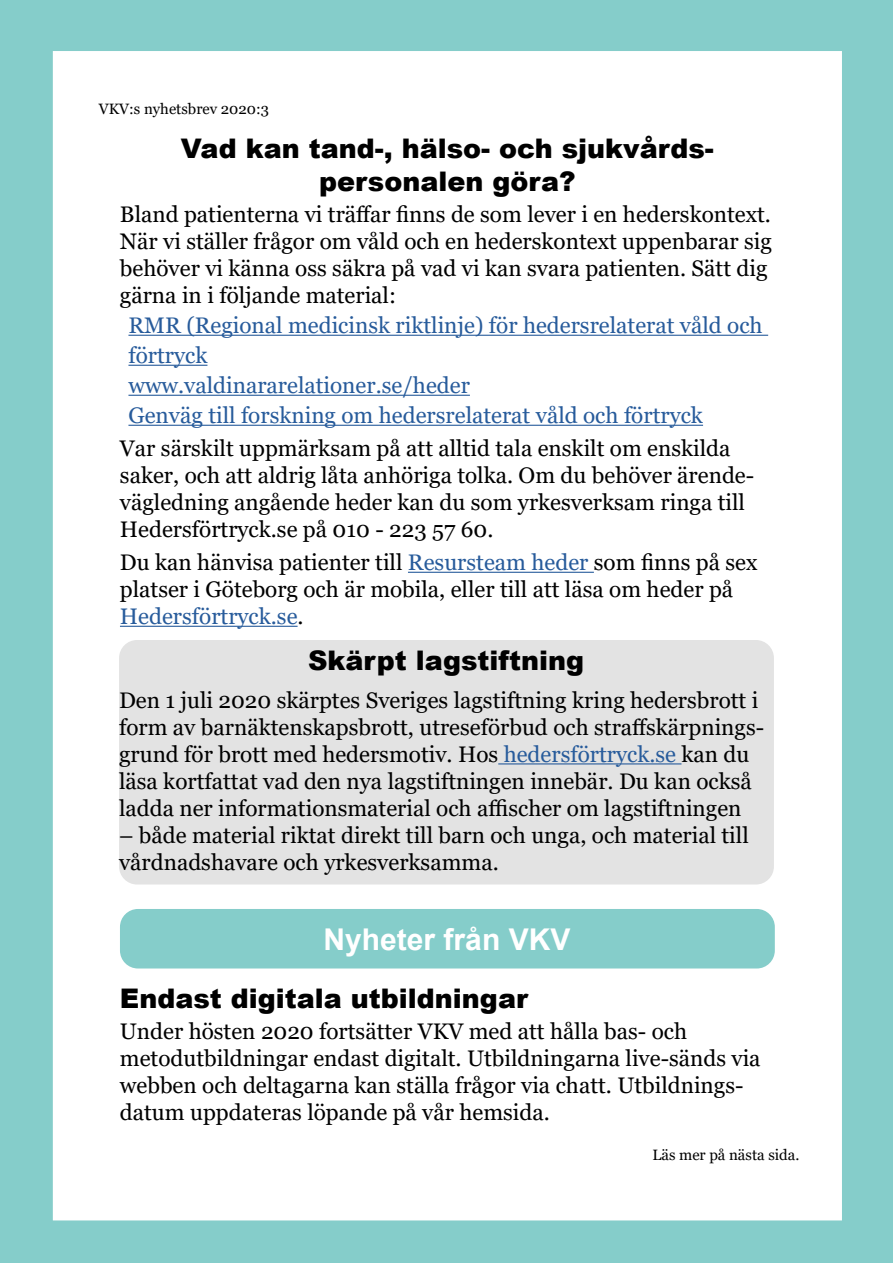
<style>
.page{position:relative;width:893px;height:1263px;background:#fff}
.page>*{position:absolute;margin:0;border:0;box-sizing:border-box;transform-origin:0 0}
.t1{font:700 30px "Arial";color:#fff}
.t2{font:900 27px/32.4px "Arial";color:#000;text-align:center}
.t3{font:22.5px/27px "Georgia";color:#000}
.t4{font:22.5px/30px "Georgia";color:#275b9b}
.t5{font:15px "Georgia";color:#000}
.s1{color:#275b9b}
</style>
<div class="page">
<div style="left:0;top:51px;width:53px;height:1169px;background:#85cdca"></div>
<div style="left:842px;top:51px;width:51px;height:1169px;background:#85cdca"></div>
<div style="left:0;top:0;width:893px;height:51px;background:#85cdca"></div>
<div style="left:0;top:1220px;width:893px;height:43px;background:#85cdca"></div>
<hr style="left:128px;top:335px;width:640px;height:1px;background:#275b9b">
<hr style="left:128px;top:365px;width:79px;height:1px;background:#275b9b">
<hr style="left:128px;top:395px;width:342px;height:1px;background:#275b9b">
<hr style="left:128px;top:425px;width:575px;height:1px;background:#275b9b">
<hr style="left:408px;top:572px;width:186px;height:1px;background:#275b9b">
<hr style="left:120px;top:626px;width:178px;height:1px;background:#275b9b">
<div style="left:119px;top:640px;width:655px;height:244px;background:#e3e3e3;border-radius:18px"></div>
<hr style="left:498px;top:763px;width:183px;height:1px;background:#275b9b">
<div style="left:120px;top:909px;width:655px;height:59px;background:#85cdca;border-radius:18px"></div>
<p class="t5" style="left:99px;top:100px;width:172px">VKV:s nyhetsbrev 2020:3</p>
<p class="t2" style="left:181px;top:132px;width:535px">Vad kan tand-, hälso- och sjukvårds&shy;personalen göra?</p>
<p class="t3" style="left:120px;top:201px;width:653px">Bland patienterna vi träffar finns de som lever i en hederskontext.<br>När vi ställer frågor om våld och en hederskontext uppenbarar sig behöver vi känna oss säkra på vad vi kan svara patienten. Sätt dig gärna in i följande material:</p>
<p class="t4" style="left:128px;top:311px;width:636px">RMR (Regional medicinsk riktlinje) för hedersrelaterat våld och förtryck<br>www.valdinararelationer.se/heder<br>Genväg till forskning om hedersrelaterat våld och förtryck</p>
<p class="t3" style="left:120px;top:435px;width:636px">Var särskilt uppmärksam på att alltid tala enskilt om enskilda saker, och att aldrig låta anhöriga tolka. Om du behöver ärende&shy;vägledning angående heder kan du som yrkesverksam ringa till Hedersförtryck.se på 010 - 223 57 60.</p>
<p class="t3" style="left:120px;top:549px;width:639px">Du kan hänvisa patienter till <span class="s1">Resursteam heder</span> som finns på sex platser i Göteborg och är mobila, eller till att läsa om heder på<br><span class="s1">Hedersförtryck.se</span>.</p>
<p class="t2" style="left:308px;top:643px;width:278px">Skärpt lagstiftning</p>
<p class="t3" style="left:119px;top:687px;width:647px">Den 1 juli 2020 skärptes Sveriges lagstiftning kring hedersbrott i form av barnäktenskapsbrott, utreseförbud och straffskärpnings&shy;grund för brott med hedersmotiv. Hos <span class="s1">hedersförtryck.se</span> kan du läsa kortfattat vad den nya lagstiftningen innebär. Du kan också ladda ner informationsmaterial och affischer om lagstiftningen</p>
<p class="t3" style="left:119px;top:822px;width:631px">– både material riktat direkt till barn och unga, och material till vårdnadshavare och yrkesverksamma.</p>
<h1 class="t1" style="left:324px;top:918px;width:248px">Nyheter från VKV</h1>
<p class="t2" style="left:120px;top:981px;width:409px">Endast digitala utbildningar</p>
<p class="t3" style="left:120px;top:1018px;width:642px">Under hösten 2020 fortsätter VKV med att hålla bas- och metodutbildningar endast digitalt. Utbildningarna live-sänds via webben och deltagarna kan ställa frågor via chatt. Utbildnings&shy;datum uppdateras löpande på vår hemsida.</p>
<p class="t5" style="left:652px;top:1145px;width:149px">Läs mer på nästa sida.</p>
</div>
